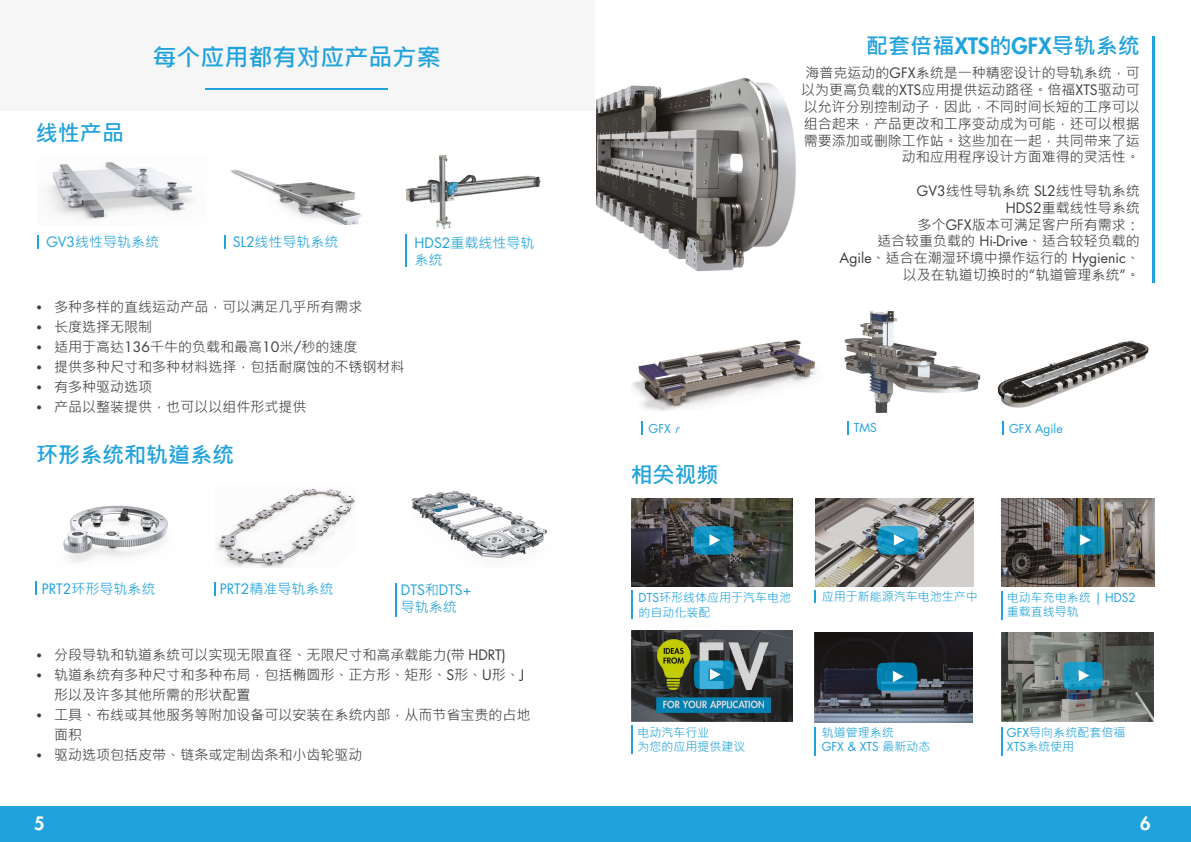
<style>
.page{position:relative;width:1191px;height:842px;background:#fff}
.page>*{position:absolute;margin:0;border:0;box-sizing:border-box;transform-origin:0 0}
.t1{font:700 24px "Microsoft Jheng Hei";color:#20a2dd}
.t2{font:700 22px "Microsoft Jheng Hei";color:#20a2dd}
.t3{font:800 18px "Futura Std";color:#fff}
.t4{font:14px/16.8px "Microsoft Jheng Hei";color:#3c3c3b}
.t5{font:14px/16.8px "Microsoft Jheng Hei";color:#20a2dd}
.t6{font:14px "Futura Std";color:#20a2dd}
.t7{font:12px/14.4px "Microsoft Jheng Hei";color:#20a2dd}
.t8{font:12px "Futura Std";color:#20a2dd}
.s1{font-family:"Futura Std"}
.s2{font-family:"Microsoft Jheng Hei"}
.s3{font-family:"Futura Std";font-weight:800}
.s4{font-style:italic}
</style>
<div class="page">
<img style="left:596px;top:78px;width:200px;height:194px">
<img style="left:406px;top:155px;width:135px;height:74px">
<div style="left:0;top:807px;width:596px;height:35px;background:#20a2dd"></div>
<div style="left:0;top:0;width:594px;height:111px;background:#f6f6f6"></div>
<hr style="left:205px;top:89px;width:183px;height:1px;background:#20a2dd">
<img style="left:631px;top:498px;width:162px;height:89px">
<img style="left:815px;top:498px;width:158px;height:89px">
<img style="left:1001px;top:498px;width:154px;height:89px">
<img style="left:814px;top:632px;width:158px;height:90px">
<img style="left:631px;top:631px;width:162px;height:91px">
<img style="left:1001px;top:632px;width:152px;height:90px">
<div style="left:596px;top:807px;width:595px;height:35px;background:#20a2dd"></div>
<img style="left:632px;top:340px;width:184px;height:71px">
<img style="left:844px;top:312px;width:137px;height:100px">
<img style="left:997px;top:340px;width:152px;height:68px">
<img style="left:47px;top:162px;width:146px;height:58px">
<svg style="left:38px;top:235px;width:1px;height:13px"></svg>
<img style="left:230px;top:169px;width:133px;height:55px">
<img style="left:63px;top:505px;width:105px;height:57px">
<img style="left:411px;top:490px;width:136px;height:69px">
<svg style="left:35px;top:582px;width:2px;height:13px"></svg>
<hr style="left:395px;top:583px;width:2px;height:33px;background:#20a2dd">
<svg style="left:641px;top:421px;width:1px;height:14px"></svg>
<svg style="left:847px;top:421px;width:1px;height:14px"></svg>
<svg style="left:1002px;top:421px;width:1px;height:14px"></svg>
<svg style="left:631px;top:725px;width:1px;height:28px"></svg>
<svg style="left:814px;top:591px;width:1px;height:12px"></svg>
<svg style="left:1001px;top:591px;width:1px;height:28px"></svg>
<svg style="left:1001px;top:727px;width:1px;height:28px"></svg>
<svg style="left:814px;top:727px;width:1px;height:28px"></svg>
<svg style="left:631px;top:590px;width:1px;height:28px"></svg>
<hr style="left:1153px;top:36px;width:2px;height:246px;background:#20a2dd">
<img style="left:217px;top:489px;width:138px;height:79px">
<svg style="left:224px;top:235px;width:1px;height:13px"></svg>
<hr style="left:405px;top:235px;width:2px;height:32px;background:#20a2dd">
<svg style="left:214px;top:582px;width:2px;height:14px"></svg>
<h2 class="t2" style="left:36px;top:119px;width:89px">线性产品</h2>
<h1 class="t1" style="left:153px;top:42px;width:289px">每个应用都有对应产品方案</h1>
<p class="t5" style="left:46px;top:234px;width:114px"><span class="s1">GV3</span>线性导轨系统</p>
<p class="t5" style="left:233px;top:234px;width:107px"><span class="s1">SL2</span>线性导轨系统</p>
<p class="t5" style="left:414px;top:235px;width:121px"><span class="s1">HDS2</span>重载线性导轨系统</p>
<p class="t4" style="left:36px;top:298px;width:328px">• 多种多样的直线运动产品，可以满足几乎所有需求</p>
<p class="t4" style="left:36px;top:318px;width:118px">• 长度选择无限制</p>
<p class="t4" style="left:36px;top:338px;width:323px">• 适用于高达<span class="s1">136</span>千牛的负载和最高<span class="s1">10</span>米<span class="s1">/</span>秒的速度</p>
<p class="t4" style="left:36px;top:358px;width:370px">• 提供多种尺寸和多种材料选择，包括耐腐蚀的不锈钢材料</p>
<p class="t4" style="left:36px;top:378px;width:118px">• 有多种驱动选项</p>
<p class="t4" style="left:36px;top:398px;width:272px">• 产品以整装提供，也可以以组件形式提供</p>
<h2 class="t2" style="left:36px;top:441px;width:199px">环形系统和轨道系统</h2>
<p class="t5" style="left:42px;top:580px;width:115px"><span class="s1">PRT2</span>环形导轨系统</p>
<p class="t5" style="left:220px;top:581px;width:115px"><span class="s1">PRT2</span>精准导轨系统</p>
<p class="t6" style="left:401px;top:581px;width:72px">DTS<span class="s2">和</span>DTS+</p>
<p class="t5" style="left:401px;top:599px;width:57px">导轨系统</p>
<p class="t4" style="left:36px;top:646px;width:471px">• 分段导轨和轨道系统可以实现无限直径、无限尺寸和高承载能力(带 <span class="s1">HDRT)</span></p>
<p class="t4" style="left:54px;top:664px;width:471px;line-height:20px;text-indent:-18px">• 轨道系统有多种尺寸和多种布局，包括椭圆形、正方形、矩形、<span class="s1">S</span>形、<span class="s1">U</span>形、<span class="s1">J</span>形以及许多其他所需的形状配置</p>
<p class="t4" style="left:54px;top:704px;width:478px;line-height:20px;text-indent:-18px">• 工具、布线或其他服务等附加设备可以安装在系统内部，从而节省宝贵的占地面积</p>
<p class="t4" style="left:36px;top:746px;width:328px">• 驱动选项包括皮带、链条或定制齿条和小齿轮驱动</p>
<p class="t3" style="left:34px;top:812px;width:12px">5</p>
<h2 class="t2" style="left:866px;top:33px;width:275px">配套倍福<span class="s3">XTS</span>的<span class="s3">GFX</span>导轨系统</h2>
<p class="t4" style="left:801px;top:65px;width:340px;text-align:right">海普克运动的<span class="s1">GFX</span>系统是一种精密设计的导轨系统，可以为更高负载的<span class="s1">XTS</span>应用提供运动路径。倍福<span class="s1">XTS</span>驱动可以允许分别控制动子，因此，不同时间长短的工序可以组合起来，产品更改和工序变动成为可能，还可以根据需要添加或删除工作站。这些加在一起，共同带来了运动和应用程序设计方面难得的灵活性。</p>
<p class="t4" style="left:839px;top:182px;width:302px;text-align:right"><span class="s1">GV3</span>线性导轨系统 <span class="s1">SL2</span>线性导轨系统<br><span class="s1">HDS2</span>重载线性导系统<br>多个<span class="s1">GFX</span>版本可满足客户所有需求：<br>适合较重负载的 <span class="s1">Hi-Drive</span>、适合较轻负载的<br><span class="s1">Agile</span>、适合在潮湿环境中操作运行的 <span class="s1">Hygienic</span>、以及在轨道切换时的<span class="s1">“</span>轨道管理系统<span class="s1">”</span>。</p>
<p class="t8" style="left:648px;top:421px;width:36px">GFX <span class="s4">r</span></p>
<p class="t8" style="left:853px;top:420px;width:25px">TMS</p>
<p class="t8" style="left:1009px;top:420px;width:55px">GFX Agile</p>
<h2 class="t2" style="left:630px;top:461px;width:89px">相关视频</h2>
<p class="t7" style="left:638px;top:591px;width:154px"><span class="s1">DTS</span>环形线体应用于汽车电池的自动化装配</p>
<p class="t7" style="left:821px;top:590px;width:157px">应用于新能源汽车电池生产中</p>
<p class="t7" style="left:1007px;top:590px;width:131px">电动车充电系统 <span class="s1">| HDS2</span>重载直线导轨</p>
<p class="t7" style="left:637px;top:725px;width:109px">电动汽车行业<br>为您的应用提供建议</p>
<p class="t7" style="left:821px;top:725px;width:73px">轨道管理系统</p>
<p class="t8" style="left:821px;top:739px;width:110px">GFX &amp; XTS <span class="s2">最新动态</span></p>
<p class="t7" style="left:1007px;top:725px;width:120px"><span class="s1">GFX</span>导向系统配套倍福<br><span class="s1">XTS</span>系统使用</p>
<p class="t3" style="left:1140px;top:812px;width:12px">6</p>
</div>
